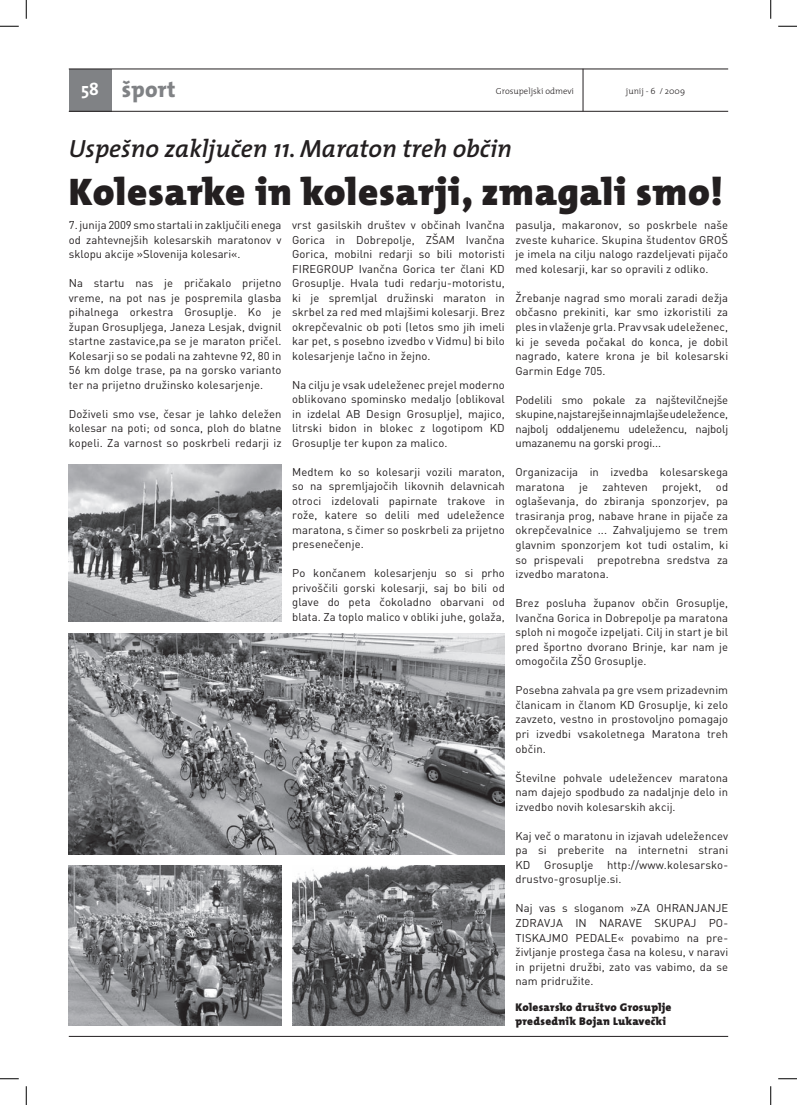
<style>
.page{position:relative;width:797px;height:1105px;background:#fff}
.page>*{position:absolute;margin:0;border:0;box-sizing:border-box;transform-origin:0 0}
.t1{font:38.75px "Mixheavy";letter-spacing:.02em;color:#231f20}
.t2{font:25px "Mixsemibolditalic";color:#231f20}
.t3{font:22.5px "Mixextrabold";letter-spacing:.01em;color:#808285}
.t4{font:11.25px/14.5px "DIN Regular EU";letter-spacing:.01em;color:#231f20;text-align:justify}
.t5{font:11.25px/13.5px "Mixheavy";letter-spacing:.025em;color:#231f20}
.t6{font:8.75px "Mixlight";color:#231f20}
.s1{font-family:"Mixbold";font-size:17.5px;color:#fff}
</style>
<div class="page">
<div style="left:69px;top:69px;width:42px;height:42px;background:#808285"></div>
<hr style="left:69px;top:111px;width:659px;height:1px;background:#231f20">
<hr style="left:583px;top:69px;width:1px;height:42px;background:#231f20">
<hr style="left:69px;top:69px;width:659px;height:1px;background:#231f20">
<hr style="left:69px;top:1036px;width:659px;height:1px;background:#231f20">
<img style="left:69px;top:865px;width:212px;height:160px">
<img style="left:69px;top:465px;width:212px;height:156px">
<img style="left:69px;top:633px;width:436px;height:222px">
<img style="left:292px;top:865px;width:213px;height:160px">
<svg style="left:0;top:25px;width:19px;height:2px"></svg>
<svg style="left:778px;top:25px;width:19px;height:2px"></svg>
<svg style="left:0;top:1078px;width:19px;height:1px"></svg>
<svg style="left:778px;top:1078px;width:19px;height:1px"></svg>
<svg style="left:25px;top:0;width:2px;height:19px"></svg>
<svg style="left:25px;top:1086px;width:2px;height:19px"></svg>
<svg style="left:770px;top:0;width:1px;height:19px"></svg>
<svg style="left:770px;top:1086px;width:1px;height:19px"></svg>
<h3 class="t3" style="left:81px;top:70px;width:96px"><span class="s1">58</span> šport</h3>
<p class="t6" style="left:496px;top:84px;width:80px">Grosupeljski odmevi</p>
<p class="t6" style="left:626px;top:84px;width:61px">junij - 6 / 2009</p>
<h2 class="t2" style="left:69px;top:127px;width:445px">Uspešno zaključen 11. Maraton treh občin</h2>
<h1 class="t1" style="left:69px;top:159px;width:655px">Kolesarke in kolesarji, zmagali smo!</h1>
<p class="t4" style="left:69px;top:218px;width:214px">7. junija 2009 smo startali in zaključili enega od zahtevnejših kolesarskih maratonov v sklopu akcije »Slovenija kolesari«.</p>
<p class="t4" style="left:69px;top:276px;width:214px">Na startu nas je pričakalo prijetno vreme, na pot nas je pospremila glasba pihalnega orkestra Grosuplje. Ko je župan Grosupljega, Janeza Lesjak, dvignil startne zastavice,pa se je maraton pričel.<br>Kolesarji so se podali na zahtevne 92, 80 in 56 km dolge trase, pa na gorsko varianto ter na prijetno družinsko kolesarjenje.</p>
<p class="t4" style="left:69px;top:406px;width:214px">Doživeli smo vse, česar je lahko deležen kolesar na poti; od sonca, ploh do blatne kopeli. Za varnost so poskrbeli redarji iz</p>
<p class="t4" style="left:292px;top:218px;width:214px">vrst gasilskih društev v občinah Ivančna Gorica in Dobrepolje, ZŠAM Ivančna Gorica, mobilni redarji so bili motoristi FIREGROUP Ivančna Gorica ter člani KD Grosuplje. Hvala tudi redarju-motoristu, ki je spremljal družinski maraton in skrbel za red med mlajšimi kolesarji. Brez okrepčevalnic ob poti (letos smo jih imeli kar pet, s posebno izvedbo v Vidmu) bi bilo kolesarjenje lačno in žejno.</p>
<p class="t4" style="left:292px;top:377px;width:214px">Na cilju je vsak udeleženec prejel moderno oblikovano spominsko medaljo (oblikoval in izdelal AB Design Grosuplje), majico, litrski bidon in blokec z logotipom KD Grosuplje ter kupon za malico.</p>
<p class="t4" style="left:292px;top:464px;width:214px">Medtem ko so kolesarji vozili maraton, so na spremljajočih likovnih delavnicah otroci izdelovali papirnate trakove in rože, katere so delili med udeležence maratona, s čimer so poskrbeli za prijetno presenečenje.</p>
<p class="t4" style="left:292px;top:566px;width:214px">Po končanem kolesarjenju so si prho privoščili gorski kolesarji, saj bo bili od glave do peta čokoladno obarvani od blata. Za toplo malico v obliki juhe, golaža,</p>
<p class="t4" style="left:515px;top:218px;width:214px">pasulja, makaronov, so poskrbele naše zveste kuharice. Skupina študentov GROŠ je imela na cilju nalogo razdeljevati pijačo med kolesarji, kar so opravili z odliko.</p>
<p class="t4" style="left:515px;top:290px;width:214px">Žrebanje nagrad smo morali zaradi dežja občasno prekiniti, kar smo izkoristili za ples in vlaženje grla. Prav vsak udeleženec, ki je seveda počakal do konca, je dobil nagrado, katere krona je bil kolesarski Garmin Edge 705.</p>
<p class="t4" style="left:515px;top:392px;width:214px">Podelili smo pokale za najštevilčnejše skupine, najstarejše in najmlajše udeležence, najbolj oddaljenemu udeležencu, najbolj umazanemu na gorski progi...</p>
<p class="t4" style="left:515px;top:465px;width:214px">Organizacija in izvedba kolesarskega maratona</p>
<p class="t4" style="left:579px;top:479px;width:10px">je</p>
<p class="t4" style="left:602px;top:479px;width:47px">zahteven</p>
<p class="t4" style="left:662px;top:479px;width:41px">projekt,</p>
<p class="t4" style="left:515px;top:479px;width:214px;text-indent:200px">od oglaševanja, do zbiranja sponzorjev, pa trasiranja prog, nabave hrane in pijače za okrepčevalnice ... Zahvaljujemo se trem glavnim sponzorjem kot tudi ostalim, ki so prispevali prepotrebna sredstva za izvedbo maratona.</p>
<p class="t4" style="left:515px;top:596px;width:214px">Brez posluha županov občin Grosuplje, Ivančna Gorica in Dobrepolje pa maratona sploh ni mogoče izpeljati. Cilj in start je bil pred športno dvorano Brinje, kar nam je omogočila ZŠO Grosuplje.</p>
<p class="t4" style="left:515px;top:683px;width:214px">Posebna zahvala pa gre vsem prizadevnim članicam in članom KD Grosuplje, ki zelo zavzeto, vestno in prostovoljno pomagajo pri izvedbi vsakoletnega Maratona treh občin.</p>
<p class="t4" style="left:515px;top:770px;width:214px">Številne pohvale udeležencev maratona nam dajejo spodbudo za nadaljnje delo in izvedbo novih kolesarskih akcij.</p>
<p class="t4" style="left:515px;top:828px;width:214px">Kaj več o maratonu in izjavah udeležencev pa si preberite na internetni strani KD Grosuplje http://www.kolesarsko&shy;drustvo-grosuplje.si.</p>
<p class="t4" style="left:515px;top:901px;width:214px">Naj vas s sloganom »ZA OHRANJANJE ZDRAVJA IN NARAVE SKUPAJ PO-TISKAJMO PEDALE« povabimo na pre&shy;življanje prostega časa na kolesu, v naravi in prijetni družbi, zato vas vabimo, da se nam pridružite.</p>
<p class="t5" style="left:515px;top:1000px;width:157px">Kolesarsko društvo Grosuplje predsednik Bojan Lukavečki</p>
</div>
